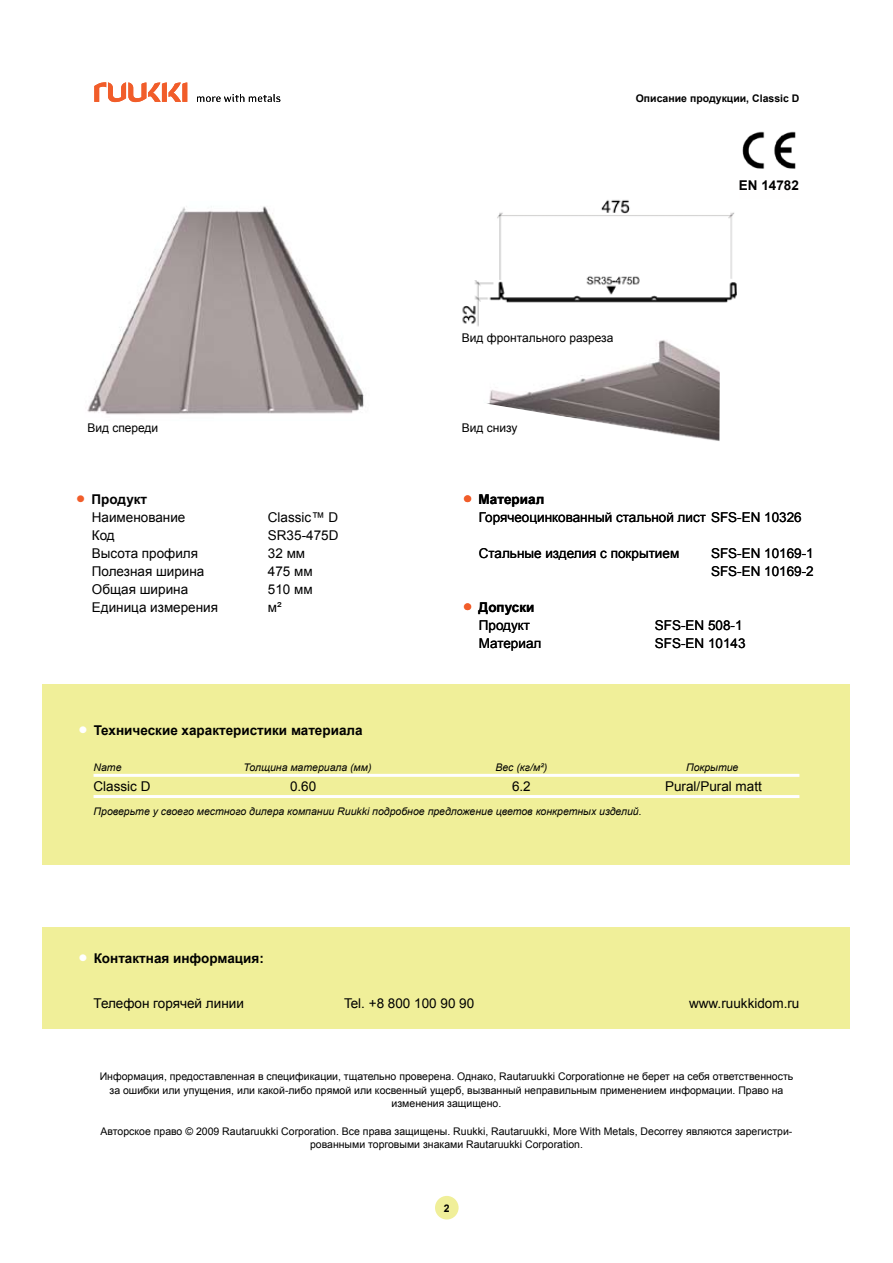
<style>
.page{position:relative;width:893px;height:1263px;background:#fff}
.page>*{position:absolute;margin:0;border:0;box-sizing:border-box;transform-origin:0 0}
.t1{font:13.5px/18px "Arial";color:#000}
.t2{font:700 13.5px/18px "Arial";color:#000}
.t3{font:12px "Arial";color:#000}
.t4{font:10.5px/13.6px "Arial";color:#000;text-align:center}
.t5{font:italic 10.5px "Arial";color:#000}
.t6{font:700 10.5px "Arial";color:#000}
.s1{font-weight:700;font-size:24px;color:#f15d2a}
.s2{font-weight:700}
.s3{font-size:24px;color:#f15d2a}
.s4{font-weight:400}
.s5{font-size:24px;color:#fff}
</style>
<div class="page">
<svg style="left:197px;top:94px;width:83px;height:8px"></svg>
<svg style="left:94px;top:82px;width:93px;height:20px"></svg>
<img style="left:742px;top:131px;width:54px;height:38px">
<img style="left:462px;top:200px;width:275px;height:127px">
<img style="left:87px;top:206px;width:277px;height:209px">
<img style="left:487px;top:340px;width:233px;height:101px">
<div style="left:43px;top:927px;width:807px;height:101px;background:#f0ef99"></div>
<div style="left:43px;top:684px;width:807px;height:180px;background:#f0ef99"></div>
<hr style="left:94px;top:774px;width:705px;height:3px;background:#fff">
<hr style="left:94px;top:795px;width:705px;height:3px;background:#fff">
<div style="left:435px;top:1196px;width:24px;height:23px;background:#f0ef99;border-radius:50%"></div>
<p class="t6" style="left:636px;top:91px;width:165px">Описание продукции, Classic D</p>
<p class="t3" style="left:462px;top:330px;width:153px">Вид фронтального разреза</p>
<p class="t3" style="left:87px;top:420px;width:73px">Вид спереди</p>
<p class="t3" style="left:462px;top:420px;width:57px">Вид снизу</p>
<p class="t2" style="left:739px;top:177px;width:62px">EN 14782</p>
<p class="t1" style="left:92px;top:490px;width:95px;text-indent:-15px"><span class="s1">•</span> <span class="s2">Продукт<br></span>Наименование</p>
<p class="t1" style="left:268px;top:508px;width:72px">Classic™ D</p>
<p class="t1" style="left:92px;top:526px;width:24px">Код</p>
<p class="t1" style="left:268px;top:526px;width:72px">SR35-475D</p>
<p class="t1" style="left:92px;top:544px;width:108px">Высота профиля</p>
<p class="t1" style="left:268px;top:544px;width:39px">32 мм</p>
<p class="t1" style="left:92px;top:562px;width:114px">Полезная ширина</p>
<p class="t1" style="left:268px;top:562px;width:46px">475 мм</p>
<p class="t1" style="left:92px;top:580px;width:98px">Общая ширина</p>
<p class="t1" style="left:268px;top:580px;width:46px">510 мм</p>
<p class="t1" style="left:92px;top:598px;width:128px">Единица измерения</p>
<p class="t1" style="left:268px;top:598px;width:15px">м²</p>
<p class="t1" style="left:479px;top:490px;width:324px;text-indent:-15px"><span class="s1">•</span> <span class="s2">Материал<br></span>Горячеоцинкованный стальной лист SFS-EN 10326</p>
<p class="t1" style="left:479px;top:544px;width:202px">Стальные изделия с покрытием</p>
<p class="t1" style="left:711px;top:544px;width:104px">SFS-EN 10169-1<br>SFS-EN 10169-2</p>
<p class="t2" style="left:479px;top:599px;width:57px;text-indent:-15px"><span class="s3">•</span> Допуски<br><span class="s4">Продукт</span></p>
<p class="t1" style="left:655px;top:616px;width:89px">SFS-EN 508-1</p>
<p class="t1" style="left:479px;top:634px;width:64px">Материал</p>
<p class="t1" style="left:655px;top:634px;width:92px">SFS-EN 10143</p>
<p class="t2" style="left:79px;top:722px;width:285px"><span class="s5">•</span> Технические характеристики материала</p>
<p class="t5" style="left:94px;top:760px;width:30px">Name</p>
<p class="t5" style="left:244px;top:760px;width:130px">Толщина материала (мм)</p>
<p class="t5" style="left:496px;top:760px;width:53px">Вес (кг/м²)</p>
<p class="t5" style="left:686px;top:760px;width:54px">Покрытие</p>
<p class="t1" style="left:94px;top:777px;width:58px">Classic D</p>
<p class="t1" style="left:290px;top:777px;width:28px">0.60</p>
<p class="t1" style="left:512px;top:777px;width:20px">6.2</p>
<p class="t1" style="left:665px;top:777px;width:98px">Pural/Pural matt</p>
<p class="t5" style="left:94px;top:804px;width:550px">Проверьте у своего местного дилера компании Ruukki подробное предложение цветов конкретных изделий.</p>
<p class="t2" style="left:79px;top:949px;width:187px"><span class="s5">•</span> Контактная информация:</p>
<p class="t1" style="left:94px;top:994px;width:152px">Телефон горячей линии</p>
<p class="t1" style="left:344px;top:994px;width:132px">Tel. +8 800 100 90 90</p>
<p class="t1" style="left:689px;top:994px;width:112px">www.ruukkidom.ru</p>
<p class="t4" style="left:100px;top:1069px;width:695px">Информация, предоставленная в спецификации, тщательно проверена. Однако, Rautaruukki Corporationне не берет на себя ответственность за ошибки или упущения, или какой-либо прямой или косвенный ущерб, вызванный неправильным применением информации. Право на изменения защищено.</p>
<p class="t4" style="left:101px;top:1124px;width:693px">Авторское право © 2009 Rautaruukki Corporation. Все права защищены. Ruukki, Rautaruukki, More With Metals, Decorrey являются зарегистри&shy;рованными торговыми знаками Rautaruukki Corporation.</p>
<p class="t6" style="left:444px;top:1201px;width:7px">2</p>
</div>
